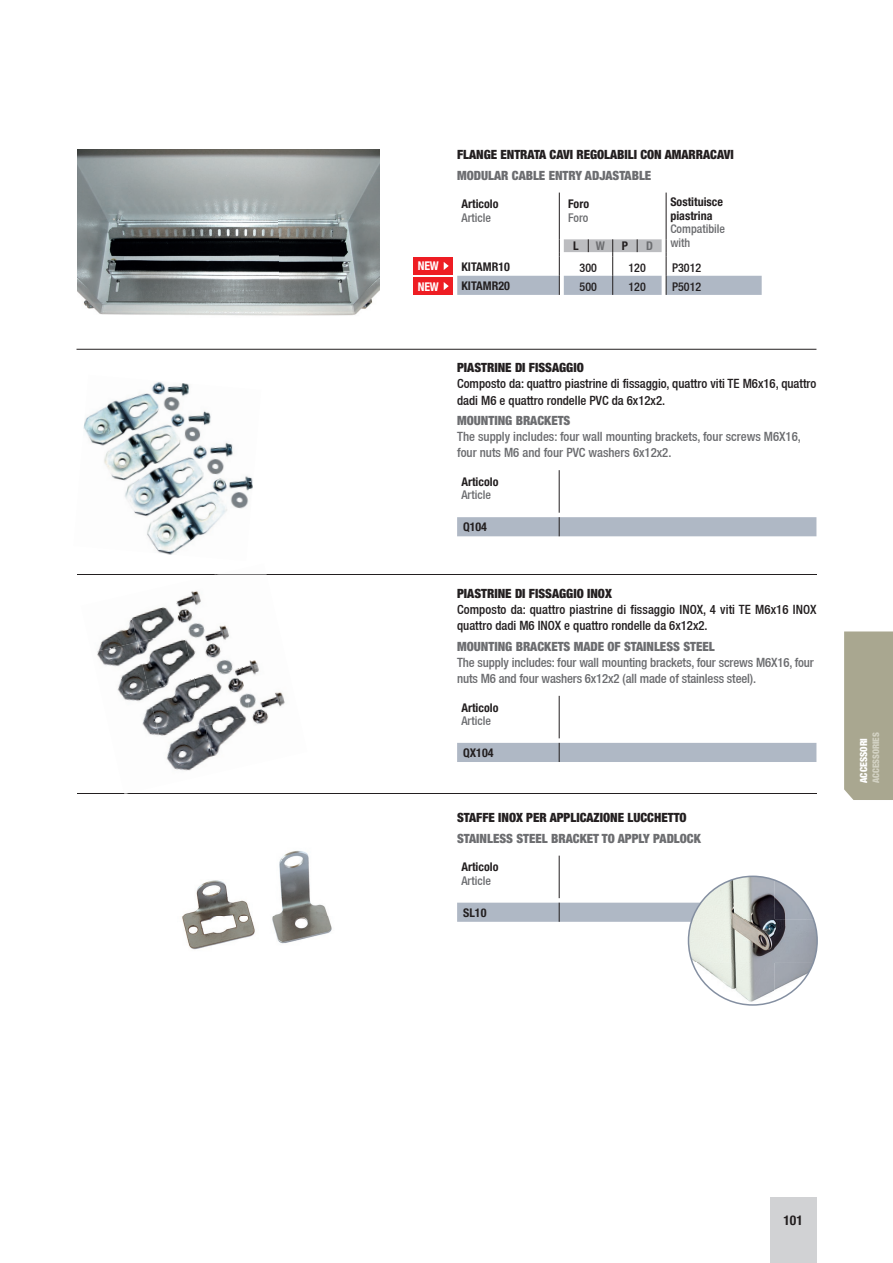
<style>
.page{position:relative;width:893px;height:1263px;background:#fff}
.page>*{position:absolute;margin:0;border:0;box-sizing:border-box;transform-origin:0 0}
.t1{font:700 condensed 13.5px "Helvetica Neue";color:#231f20}
.t2{font:12.75px/16.2px "Helvetica Neue Medium Cond";letter-spacing:-.01em;color:#6c6d70}
.t3{font:12.75px/16.2px "Helvetica Neue Medium Cond";color:#231f20}
.t4{font:900 condensed 12.75px "Helvetica Neue";color:#231f20}
.t5{font:900 condensed 12.75px "Helvetica Neue";color:#6c6d70}
.t6{font:700 condensed 12px/13.5px "Helvetica Neue";color:#231f20}
.t7{font:12px/13.5px "Helvetica Neue Medium Cond";color:#6c6d70}
.t8{font:12px "Helvetica Neue Medium Cond";color:#231f20}
.t9{font:700 condensed 12px/20.1px "Helvetica Neue";letter-spacing:-.02em;color:#fff}
.t10{font:700 condensed 12px "Helvetica Neue";color:#6c6d70}
.t11{font:900 condensed 9.75px "Helvetica Neue";color:#fff}
.t12{font:900 condensed 9px "Helvetica Neue";color:#d2d1c2}
</style>
<div class="page">
<div style="left:844px;top:631px;width:49px;height:169px;background:#a9a790"></div>
<div style="left:770px;top:1197px;width:46px;height:66px;background:#d1d2d4"></div>
<hr style="left:77px;top:349px;width:739px;height:1px;background:#231f20">
<hr style="left:77px;top:574px;width:739px;height:1px;background:#231f20">
<hr style="left:77px;top:794px;width:739px;height:1px;background:#231f20">
<hr style="left:559px;top:470px;width:1px;height:43px;background:#231f20">
<div style="left:457px;top:517px;width:359px;height:19px;background:#afb8c5"></div>
<hr style="left:559px;top:696px;width:1px;height:42px;background:#231f20">
<div style="left:457px;top:743px;width:359px;height:19px;background:#afb8c5"></div>
<img style="left:83px;top:382px;width:170px;height:173px">
<img style="left:101px;top:629px;width:25px;height:13px">
<img style="left:126px;top:607px;width:46px;height:35px">
<img style="left:172px;top:574px;width:43px;height:50px">
<img style="left:97px;top:642px;width:40px;height:47px">
<img style="left:137px;top:631px;width:46px;height:58px">
<img style="left:183px;top:621px;width:46px;height:47px">
<img style="left:229px;top:660px;width:4px;height:8px">
<img style="left:117px;top:689px;width:31px;height:43px">
<img style="left:148px;top:679px;width:46px;height:57px">
<img style="left:194px;top:668px;width:46px;height:58px">
<img style="left:240px;top:660px;width:45px;height:55px">
<img style="left:113px;top:793px;width:57px;height:1px">
<img style="left:159px;top:726px;width:46px;height:45px">
<img style="left:205px;top:715px;width:42px;height:45px">
<img style="left:251px;top:705px;width:34px;height:19px">
<img style="left:215px;top:574px;width:52px;height:1px">
<hr style="left:559px;top:855px;width:1px;height:43px;background:#231f20">
<svg style="left:457px;top:902px;width:235px;height:20px;background:#b1bac6"></svg>
<img style="left:692px;top:880px;width:39px;height:39px">
<img style="left:731px;top:878px;width:43px;height:41px">
<img style="left:774px;top:880px;width:39px;height:39px">
<img style="left:688px;top:919px;width:129px;height:43px">
<img style="left:692px;top:962px;width:39px;height:39px">
<img style="left:731px;top:962px;width:43px;height:43px">
<img style="left:774px;top:962px;width:39px;height:39px">
<img style="left:182px;top:851px;width:150px;height:99px">
<img style="left:77px;top:149px;width:302px;height:167px">
<hr style="left:666px;top:193px;width:1px;height:46px;background:#231f20">
<hr style="left:559px;top:193px;width:1px;height:46px;background:#231f20">
<svg style="left:457px;top:239px;width:305px;height:56px"></svg>
<div style="left:414px;top:257px;width:39px;height:18px;background:#ee1d23"></div>
<svg style="left:444px;top:262px;width:5px;height:8px"></svg>
<div style="left:414px;top:277px;width:39px;height:18px;background:#ee1d23"></div>
<svg style="left:444px;top:282px;width:5px;height:8px"></svg>
<p class="t9" style="left:418px;top:255px;width:22px">NEW<br>NEW</p>
<p class="t4" style="left:457px;top:147px;width:278px">FLANGE ENTRATA CAVI REGOLABILI CON AMARRACAVI</p>
<p class="t5" style="left:457px;top:167px;width:196px">MODULAR CABLE ENTRY ADJASTABLE</p>
<p class="t6" style="left:461px;top:197px;width:39px">Articolo</p>
<p class="t7" style="left:461px;top:211px;width:31px">Article</p>
<p class="t6" style="left:670px;top:195px;width:54px">Sostituisce piastrina</p>
<p class="t7" style="left:670px;top:222px;width:56px">Compatibile with</p>
<p class="t6" style="left:568px;top:197px;width:23px">Foro</p>
<p class="t7" style="left:568px;top:211px;width:22px">Foro</p>
<p class="t6" style="left:573px;top:239px;width:7px">L</p>
<p class="t10" style="left:596px;top:239px;width:11px">W</p>
<p class="t6" style="left:622px;top:239px;width:8px">P</p>
<p class="t10" style="left:646px;top:239px;width:8px">D</p>
<p class="t6" style="left:461px;top:260px;width:50px">KITAMR10</p>
<p class="t8" style="left:580px;top:260px;width:19px">300</p>
<p class="t8" style="left:628px;top:260px;width:19px">120</p>
<p class="t8" style="left:672px;top:260px;width:31px">P3012</p>
<p class="t6" style="left:461px;top:279px;width:50px">KITAMR20</p>
<p class="t8" style="left:580px;top:280px;width:19px">500</p>
<p class="t8" style="left:628px;top:280px;width:19px">120</p>
<p class="t8" style="left:672px;top:280px;width:31px">P5012</p>
<p class="t4" style="left:457px;top:360px;width:128px">PIASTRINE DI FISSAGGIO</p>
<p class="t3" style="left:457px;top:375px;width:361px">Composto da: quattro piastrine di fissaggio, quattro viti TE M6x16, quattro dadi M6 e quattro rondelle PVC da 6x12x2.</p>
<p class="t5" style="left:457px;top:413px;width:115px">MOUNTING BRACKETS</p>
<p class="t2" style="left:457px;top:428px;width:345px">The supply includes: four wall mounting brackets, four screws M6X16, four nuts M6 and four PVC washers 6x12x2.</p>
<p class="t6" style="left:461px;top:475px;width:39px">Articolo</p>
<p class="t7" style="left:461px;top:488px;width:31px">Article</p>
<p class="t6" style="left:463px;top:520px;width:25px">Q104</p>
<p class="t4" style="left:457px;top:585px;width:156px">PIASTRINE DI FISSAGGIO INOX</p>
<p class="t3" style="left:457px;top:601px;width:361px">Composto da: quattro piastrine di fissaggio INOX, 4 viti TE M6x16 INOX quattro dadi M6 INOX e quattro rondelle da 6x12x2.</p>
<p class="t5" style="left:457px;top:638px;width:259px">MOUNTING BRACKETS MADE OF STAINLESS STEEL</p>
<p class="t2" style="left:457px;top:654px;width:358px">The supply includes: four wall mounting brackets, four screws M6X16, four nuts M6 and four washers 6x12x2 (all made of stainless steel).</p>
<p class="t6" style="left:461px;top:700px;width:39px">Articolo</p>
<p class="t7" style="left:461px;top:714px;width:31px">Article</p>
<p class="t6" style="left:463px;top:746px;width:32px">QX104</p>
<p class="t4" style="left:457px;top:810px;width:231px">STAFFE INOX PER APPLICAZIONE LUCCHETTO</p>
<p class="t5" style="left:457px;top:830px;width:245px">STAINLESS STEEL BRACKET TO APPLY PADLOCK</p>
<p class="t6" style="left:461px;top:860px;width:39px">Articolo</p>
<p class="t7" style="left:461px;top:873px;width:31px">Article</p>
<p class="t6" style="left:463px;top:906px;width:25px">SL10</p>
<p class="t11" style="left:856px;top:783px;width:46px;rotate:-90deg">ACCESSORI</p>
<p class="t12" style="left:869px;top:783px;width:52px;rotate:-90deg">ACCESSORIES</p>
<p class="t1" style="left:783px;top:1209px;width:21px">101</p>
</div>
